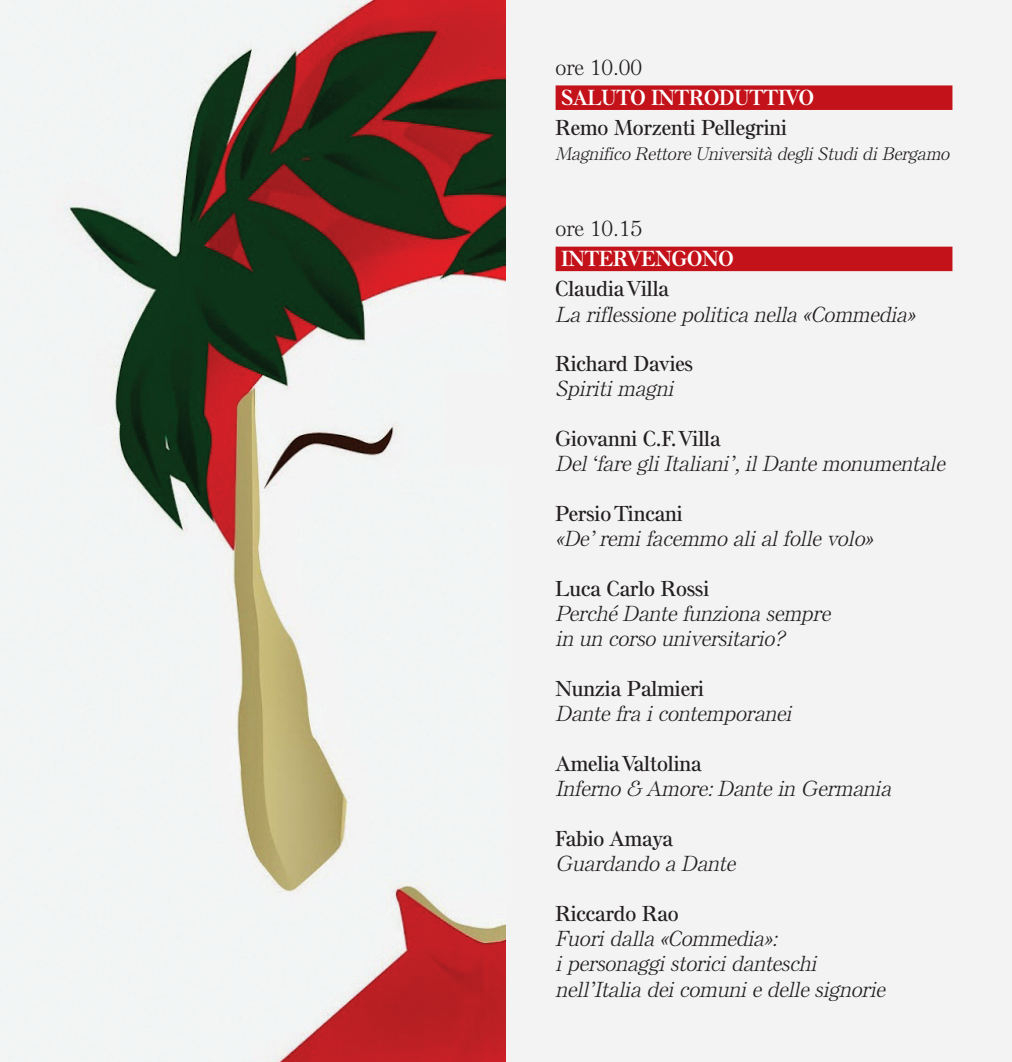
<style>
.page{position:relative;width:1012px;height:1062px;background:#fff}
.page>*{position:absolute;margin:0;border:0;box-sizing:border-box;transform-origin:0 0}
.t1{font:italic 300 21px/25.2px "Else NPL";color:#231f20}
.t2{font:600 21px "Else NPL";color:#231f20}
.t3{font:700 21px "Else NPL";color:#fff}
.t4{font:300 21px "Else NPL";color:#231f20}
.t5{font:italic 300 17.5px "Else NPL";color:#231f20}
</style>
<div class="page">
<img style="left:0;top:0;width:506px;height:1062px">
<div style="left:506px;top:0;width:506px;height:1062px;background:#f3f3f3"></div>
<div style="left:556px;top:85px;width:396px;height:25px;background:#c4121a"></div>
<div style="left:556px;top:247px;width:396px;height:24px;background:#c4121a"></div>
<div style="left:446px;top:371px;width:88px;height:95px;background:#f3f3f3"></div>
<p class="t4" style="left:556px;top:60px;width:88px">ore 10.00</p>
<p class="t3" style="left:561px;top:90px;width:254px">SALUTO INTRODUTTIVO</p>
<p class="t2" style="left:556px;top:120px;width:233px">Remo Morzenti Pellegrini</p>
<p class="t5" style="left:556px;top:148px;width:399px">Magnifico Rettore Università degli Studi di Bergamo</p>
<p class="t4" style="left:556px;top:221px;width:88px">ore 10.15</p>
<p class="t3" style="left:561px;top:251px;width:174px">INTERVENGONO</p>
<p class="t2" style="left:556px;top:281px;width:115px">ClaudiaVilla</p>
<p class="t1" style="left:556px;top:303px;width:365px">La riflessione p olitica nella «Commedia»</p>
<p class="t2" style="left:556px;top:356px;width:139px">Richard Davies</p>
<p class="t1" style="left:556px;top:378px;width:123px">Sp iriti magni</p>
<p class="t2" style="left:556px;top:431px;width:166px">Giovanni C.F.Villa</p>
<p class="t1" style="left:556px;top:453px;width:395px">Del ‘fare gli Italiani’, il Dante monumentale</p>
<p class="t2" style="left:556px;top:506px;width:129px">PersioTincani</p>
<p class="t1" style="left:556px;top:528px;width:323px">«De’ remi facemmo ali al folle volo»</p>
<p class="t2" style="left:556px;top:581px;width:155px">Luca Carlo Rossi</p>
<p class="t1" style="left:556px;top:603px;width:280px">Perché Dante funziona sempre in un corso universitario?</p>
<p class="t2" style="left:556px;top:681px;width:150px">Nunzia Palmieri</p>
<p class="t1" style="left:556px;top:703px;width:241px">Dante fra i contemp oranei</p>
<p class="t2" style="left:556px;top:756px;width:148px">AmeliaValtolina</p>
<p class="t1" style="left:556px;top:778px;width:341px">Inferno &amp; Amore: Dante in Germania</p>
<p class="t2" style="left:556px;top:831px;width:119px">Fabio Amaya</p>
<p class="t1" style="left:556px;top:853px;width:185px">Guardando a Dante</p>
<p class="t2" style="left:556px;top:905px;width:125px">Riccardo Rao</p>
<p class="t1" style="left:556px;top:928px;width:335px">Fuori dalla «Commedia»:<br>i p ersonaggi storici danteschi nell’Italia dei comuni e delle signorie</p>
</div>
